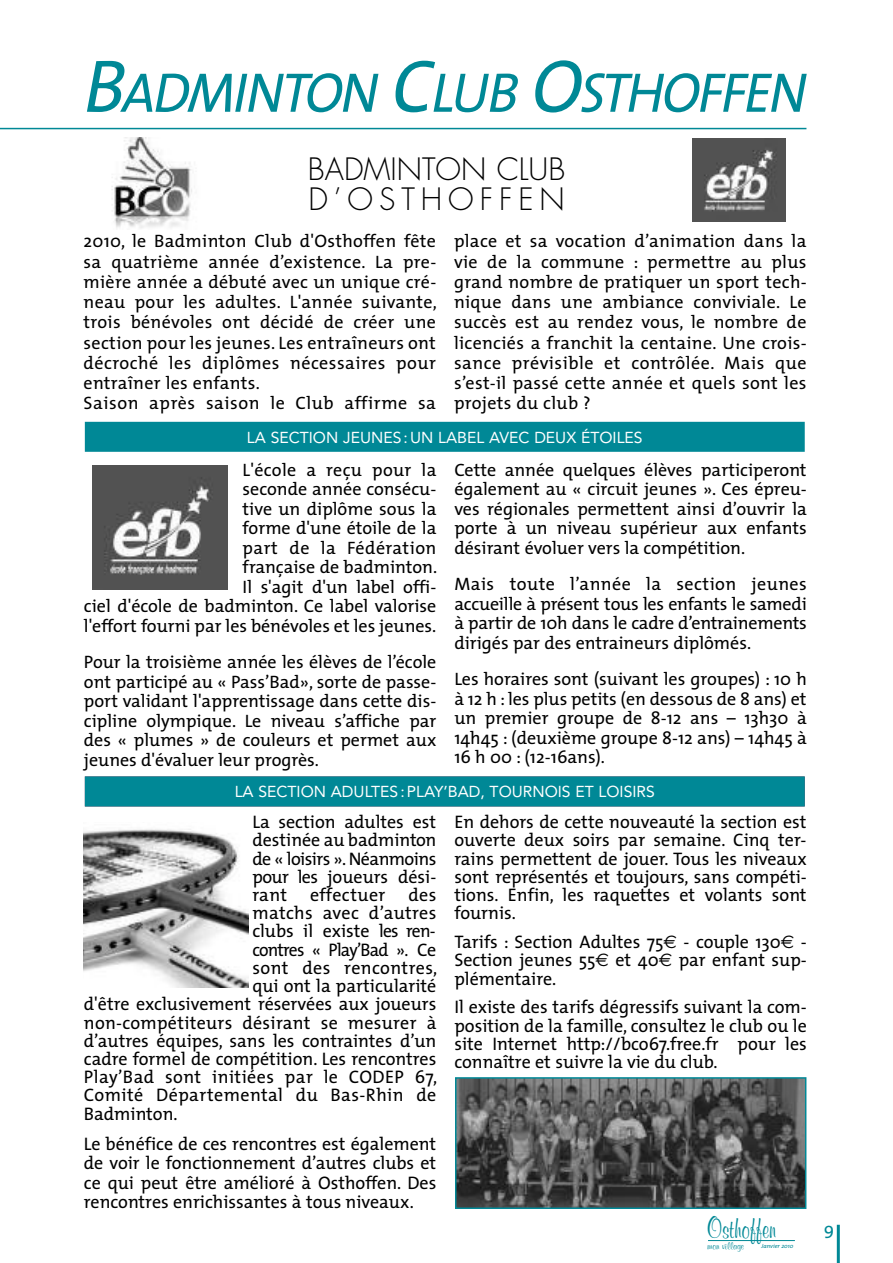
<style>
.page{position:relative;width:893px;height:1263px;background:#fff}
.page>*{position:absolute;margin:0;border:0;box-sizing:border-box;transform-origin:0 0}
.t1{font:italic 56.25px "The Mix";letter-spacing:-.04em;color:#008896}
.t2{font:300 30px/30px "Futura";color:#000}
.t3{font:700 28.5px "Murray Hill BT";color:#008896;scale:.81 1}
.t4{font:18.15px/18.1px "The Mix";color:#000;text-align:justify}
.t5{font:18.15px "The Mix";letter-spacing:.025em;color:#000}
.t6{font:18.15px "The Mix";letter-spacing:-.045em;color:#000;scale:.96 1}
.t7{font:18.15px "The Mix";letter-spacing:.02em;color:#000}
.t8{font:18px/19.5px "The Mix";letter-spacing:.005em;color:#000;text-align:justify}
.t9{font:18px "The Mix Caps";color:#008896}
.t10{font:15.75px "Avenir";color:#fff}
.t11{font:700 10.5px "Murray Hill BT";color:#008896}
.t12{font:italic 6px "The Mix";color:#008896}
.s1{font-size:75px}
.s2{font-family:"Euro Sans"}
</style>
<div class="page">
<hr style="left:837px;top:1225px;width:3px;height:38px;background:#008896">
<hr style="left:708px;top:1240px;width:87px;height:1px;background:#008896">
<hr style="left:0;top:128px;width:806px;height:1px;background:#008896">
<img style="left:458px;top:1080px;width:345px;height:126px">
<div style="left:455px;top:1077px;width:351px;height:132px;border:2px solid #008896"></div>
<div style="left:85px;top:422px;width:720px;height:30px;background:#008896"></div>
<img style="left:93px;top:466px;width:134px;height:123px">
<img style="left:83px;top:829px;width:165px;height:158px">
<div style="left:85px;top:776px;width:720px;height:30px;background:#008896"></div>
<img style="left:692px;top:139px;width:94px;height:82px">
<img style="left:111px;top:137px;width:81px;height:91px">
<h1 class="t1" style="left:84px;top:74px;width:724px"><span class="s1">B</span>ADMINTON <span class="s1">C</span>LUB <span class="s1">O</span>STHOFFEN</h1>
<h2 class="t2" style="left:308px;top:157px;width:259px">BADMINTON CLUB<br>D’OSTHOFFEN</h2>
<p class="t8" style="left:84px;top:233px;width:355px;line-height:20.2px;text-align:left">2010, le Badminton Club d'Osthoffen fête sa quatrième année d’existence. La pre&shy;mière année a débuté avec un unique cré&shy;neau pour les adultes. L'année suivante, trois bénévoles ont décidé de créer une section pour les jeunes. Les entraîneurs ont décroché les diplômes nécessaires pour entraîner les enfants.<br>Saison après saison le Club affirme sa</p>
<p class="t8" style="left:454px;top:233px;width:354px;line-height:20.2px">place et sa vocation d’animation dans la vie de la commune : permettre au plus grand nombre de pratiquer un sport tech&shy;nique dans une ambiance conviviale. Le succès est au rendez vous, le nombre de licenciés a franchit la centaine. Une crois&shy;sance prévisible et contrôlée. Mais que s’est-il passé cette année et quels sont les projets du club ?</p>
<p class="t10" style="left:247px;top:431px;width:397px">LA SECTION JEUNES:UN LABEL AVEC DEUX ÉTOILES</p>
<p class="t8" style="left:84px;top:462px;width:355px;text-align:right">L'école a reçu pour la<br>seconde année consécu-<br>tive un diplôme sous la<br>forme d'une étoile de la<br>part de la Fédération<br>française de badminton.<br>Il s'agit d'un label offi-<br>ciel d'école de badminton. Ce label valorise l'effort fourni par les bénévoles et les jeunes.</p>
<p class="t8" style="left:84px;top:655px;width:354px">Pour la troisième année les élèves de l’école ont participé au « Pass’Bad», sorte de passe&shy;port validant l'apprentissage dans cette dis&shy;cipline olympique. Le niveau s’affiche par des « plumes » de couleurs et permet aux jeunes d'évaluer leur progrès.</p>
<p class="t8" style="left:454px;top:462px;width:354px">Cette année quelques élèves participeront également au « circuit jeunes ». Ces épreu&shy;ves régionales permettent ainsi d’ouvrir la porte à un niveau supérieur aux enfants désirant évoluer vers la compétition.</p>
<p class="t8" style="left:454px;top:577px;width:354px">Mais toute l’année la section jeunes accueille à présent tous les enfants le samedi à partir de 10h dans le cadre d’entrainements dirigés par des entraineurs diplômés.</p>
<p class="t8" style="left:454px;top:672px;width:354px">Les horaires sont (suivant les groupes) : 10 h à 12 h : les plus petits (en dessous de 8 ans) et un premier groupe de 8-12 ans – 13h30 à 14h45 : (deuxième groupe 8-12 ans) – 14h45 à 16 h 00 : (12-16ans).</p>
<p class="t10" style="left:235px;top:785px;width:422px">LA SECTION ADULTES:PLAY’BAD, TOURNOIS ET LOISIRS</p>
<p class="t4" style="left:252px;top:815px;width:185px">La section adultes est destinée au badminton de « loisirs ». Néanmoins pour les joueurs dési&shy;rant</p>
<p class="t5" style="left:310px;top:889px;width:77px">effectuer</p>
<p class="t4" style="left:408px;top:888px;width:30px">des</p>
<p class="t7" style="left:252px;top:907px;width:185px">matchs avec d’autres</p>
<p class="t4" style="left:252px;top:924px;width:185px">clubs il existe les ren-</p>
<p class="t6" style="left:252px;top:943px;width:193px">contres « Play’Bad ». Ce</p>
<p class="t5" style="left:252px;top:962px;width:186px">sont des rencontres,</p>
<p class="t4" style="left:252px;top:979px;width:185px">qui ont la particularité</p>
<p class="t4" style="left:84px;top:997px;width:354px">d'être exclusivement réservées aux joueurs</p>
<p class="t4" style="left:84px;top:1015px;width:354px">non-compétiteurs désirant se mesurer à</p>
<p class="t4" style="left:84px;top:1034px;width:354px">d’autres équipes, sans les contraintes d’un</p>
<p class="t4" style="left:84px;top:1052px;width:354px">cadre formel de compétition. Les rencontres</p>
<p class="t5" style="left:84px;top:1071px;width:355px">Play’Bad sont initiées par le CODEP 67,</p>
<p class="t5" style="left:84px;top:1089px;width:354px">Comité Départemental du Bas-Rhin de</p>
<p class="t4" style="left:84px;top:1107px;width:95px">Badminton.</p>
<p class="t4" style="left:84px;top:1136px;width:354px;line-height:19.5px">Le bénéfice de ces rencontres est également de voir le fonctionnement d’autres clubs et ce qui peut être amélioré à Osthoffen. Des rencontres enrichissantes à tous niveaux.</p>
<p class="t4" style="left:454px;top:815px;width:354px">En dehors de cette nouveauté la section est ouverte deux soirs par semaine. Cinq ter&shy;rains permettent de jouer. Tous les niveaux sont représentés et toujours, sans compéti&shy;tions. Enfin, les raquettes et volants sont fournis.</p>
<p class="t4" style="left:454px;top:935px;width:354px">Tarifs : Section Adultes 75<span class="s2">€</span> - couple 130<span class="s2">€</span> - Section jeunes 55<span class="s2">€</span> et 40<span class="s2">€</span> par enfant sup&shy;plémentaire.</p>
<p class="t4" style="left:454px;top:1000px;width:354px">Il existe des tarifs dégressifs suivant la com&shy;position de la famille, consultez le club ou le site Internet http://bco67.free.fr pour les connaître et suivre la vie du club.</p>
<h3 class="t3" style="left:707px;top:1210px;width:87px">Osthoffen</h3>
<p class="t9" style="left:824px;top:1226px;width:12px">9</p>
<p class="t11" style="left:707px;top:1239px;width:38px">mon village</p>
<p class="t12" style="left:761px;top:1244px;width:33px">Janvier 2010</p>
</div>
